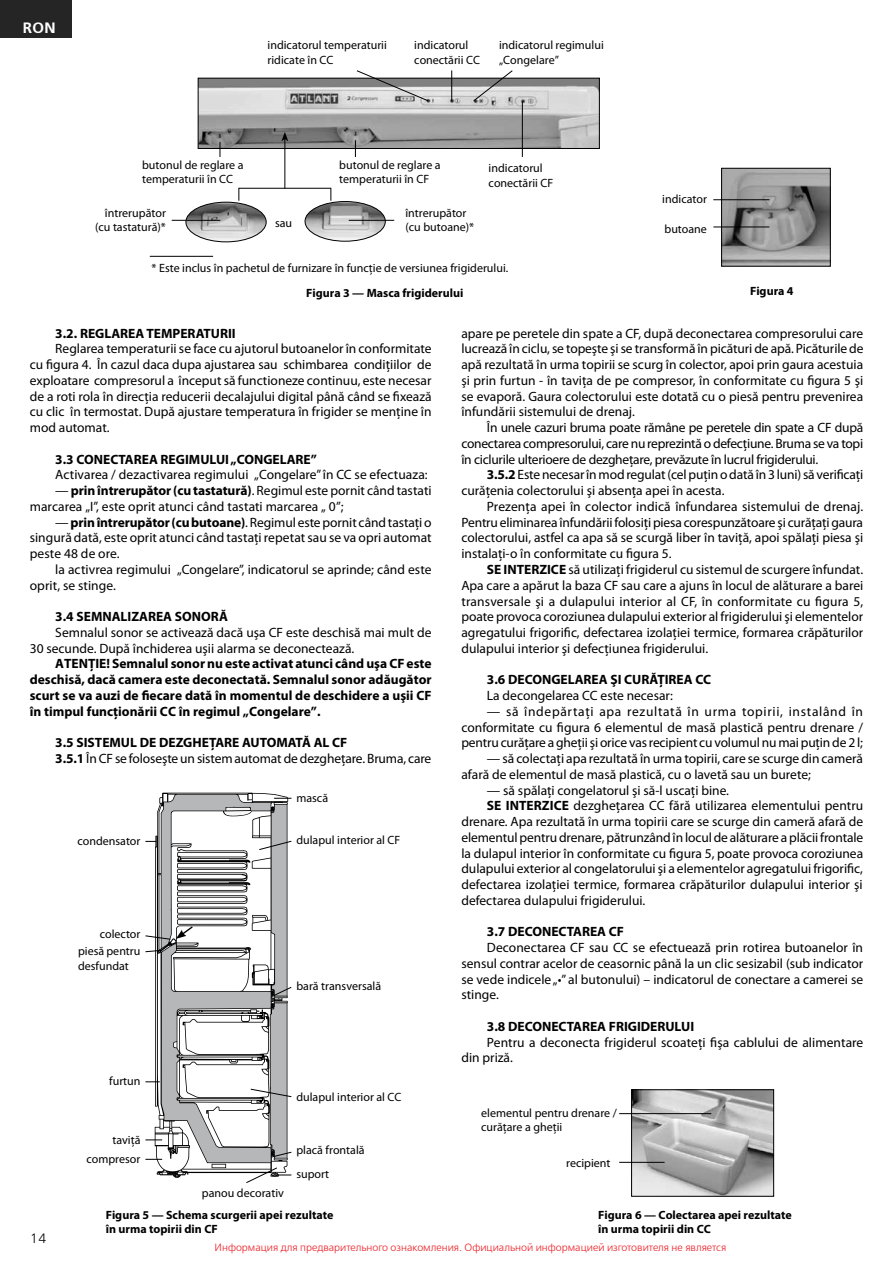
<style>
.page{position:relative;width:893px;height:1263px;background:#fff}
.page>*{position:absolute;margin:0;border:0;box-sizing:border-box;transform-origin:0 0}
.t1{font:15px "Free Set Demi Bold C";color:#fff}
.t2{font:13.5px/15.8px "Myriad Pro";color:#000;text-align:justify}
.t3{font:700 13.5px/15.8px "Myriad Pro";color:#000;text-align:justify}
.t4{font:13.5px "Free Set Light C";color:#000}
.t5{font:12px/14.4px "Myriad Pro";color:#000}
.t6{font:700 12px/14.4px "Myriad Pro";color:#000}
.t7{font:10.5px "Free Set Light C";color:#ed1d24}
.s1{font-weight:700}
</style>
<div class="page">
<div style="left:0;top:0;width:72px;height:38px;background:#252525"></div>
<img style="left:633px;top:1091px;width:139px;height:104px">
<div style="left:631px;top:1089px;width:143px;height:108px;border:1px solid #000"></div>
<hr style="left:619px;top:1113px;width:92px;height:1px;background:#000">
<hr style="left:619px;top:1162px;width:45px;height:1px;background:#000">
<svg style="left:145px;top:795px;width:147px;height:388px"></svg>
<img style="left:723px;top:170px;width:106px;height:95px">
<div style="left:721px;top:168px;width:110px;height:99px;border:1px solid #000"></div>
<hr style="left:713px;top:227px;width:56px;height:1px;background:#000">
<hr style="left:713px;top:199px;width:56px;height:1px;background:#000">
<img style="left:200px;top:80px;width:398px;height:67px">
<div style="left:198px;top:78px;width:402px;height:71px;border:1px solid #000"></div>
<svg style="left:355px;top:140px;width:1px;height:17px"></svg>
<hr style="left:522px;top:101px;width:1px;height:56px;background:#000">
<hr style="left:451px;top:70px;width:1px;height:31px;background:#000">
<svg style="left:356px;top:70px;width:73px;height:32px"></svg>
<svg style="left:473px;top:70px;width:40px;height:32px"></svg>
<svg style="left:220px;top:142px;width:1px;height:15px"></svg>
<img style="left:186px;top:202px;width:80px;height:40px">
<div style="left:186px;top:202px;width:81px;height:40px;border:1px solid #000;border-radius:50%"></div>
<img style="left:305px;top:201px;width:80px;height:40px">
<div style="left:305px;top:201px;width:81px;height:41px;border:1px solid #000;border-radius:50%"></div>
<hr style="left:172px;top:220px;width:48px;height:1px;background:#000">
<hr style="left:349px;top:220px;width:45px;height:1px;background:#000">
<hr style="left:239px;top:188px;width:92px;height:1px;background:#000">
<hr style="left:284px;top:139px;width:1px;height:50px;background:#000">
<svg style="left:281px;top:132px;width:7px;height:9px"></svg>
<svg style="left:238px;top:188px;width:1px;height:13px"></svg>
<svg style="left:330px;top:188px;width:1px;height:13px"></svg>
<hr style="left:150px;top:256px;width:63px;height:1px;background:#000">
<p class="t1" style="left:23px;top:19px;width:34px">RON</p>
<p class="t5" style="left:268px;top:38px;width:121px">indicatorul temperaturii ridicate în CC</p>
<p class="t5" style="left:414px;top:38px;width:67px">indicatorul conectării CC</p>
<p class="t5" style="left:499px;top:38px;width:106px">indicatorul regimului „Congelare”</p>
<p class="t5" style="left:142px;top:158px;width:103px">butonul de reglare a temperaturii în CC</p>
<p class="t5" style="left:95px;top:206px;width:72px;text-align:right">întrerupător (cu tastatură)*</p>
<p class="t5" style="left:275px;top:216px;width:19px">sau</p>
<p class="t5" style="left:339px;top:158px;width:103px">butonul de reglare a temperaturii în CF</p>
<p class="t5" style="left:405px;top:206px;width:70px">întrerupător (cu butoane)*</p>
<p class="t5" style="left:489px;top:161px;width:66px">indicatorul conectării CF</p>
<p class="t5" style="left:152px;top:261px;width:358px">* Este inclus în pachetul de furnizare în funcție de versiunea frigiderului.</p>
<p class="t6" style="left:306px;top:285px;width:159px">Figura 3 — Masca frigiderului</p>
<p class="t5" style="left:662px;top:192px;width:46px">indicator</p>
<p class="t5" style="left:664px;top:222px;width:44px">butoane</p>
<p class="t6" style="left:750px;top:284px;width:45px">Figura 4</p>
<p class="t3" style="left:55px;top:325px;width:182px">3.2. REGLAREA TEMPERATURII</p>
<p class="t2" style="left:30px;top:341px;width:403px;text-indent:26px">Reglarea temperaturii se face cu ajutorul butoanelor în conformitate cu figura 4. În cazul daca dupa ajustarea sau schimbarea condițiilor de exploatare compresorul a început să functioneze continuu, este necesar de a roti rola în direcția reducerii decalajului digital până când se fixează cu clic în termostat. După ajustare temperatura în frigider se menţine în mod automat.</p>
<p class="t3" style="left:55px;top:451px;width:263px">3.3 CONECTAREA REGIMULUI „CONGELARE”</p>
<p class="t2" style="left:55px;top:467px;width:374px">Activarea / dezactivarea regimului „Congelare” în CC se efectuaza:</p>
<p class="t2" style="left:30px;top:482px;width:403px;text-indent:26px">— <span class="s1">prin întrerupător (cu tastatură)</span>. Regimul este pornit când tastati marcarea „I”, este oprit atunci când tastati marcarea „ 0”;</p>
<p class="t2" style="left:30px;top:514px;width:403px;text-indent:26px">— <span class="s1">prin întrerupător (cu butoane)</span>. Regimul este pornit când tastați o singură dată, este oprit atunci când tastați repetat sau se va opri automat peste 48 de ore.</p>
<p class="t2" style="left:30px;top:561px;width:403px;text-indent:26px">la activrea regimului „Congelare”, indicatorul se aprinde; când este oprit, se stinge.</p>
<p class="t3" style="left:55px;top:608px;width:174px">3.4 SEMNALIZAREA SONORĂ</p>
<p class="t2" style="left:30px;top:624px;width:403px;text-indent:26px">Semnalul sonor se activează dacă uşa CF este deschisă mai mult de<br>30 secunde. După închiderea uşii alarma se deconectează.</p>
<p class="t3" style="left:30px;top:655px;width:403px;text-indent:26px">ATENŢIE! Semnalul sonor nu este activat atunci când uşa CF este deschisă, dacă camera este deconectată. Semnalul sonor adăugător scurt se va auzi de fiecare dată în momentul de deschidere a uşii CF în timpul funcţionării CC în regimul „Congelare”.</p>
<p class="t2" style="left:55px;top:734px;width:378px"><span class="s1">3.5 SISTEMUL DE DEZGHEŢARE AUTOMATĂ AL CF<br>3.5.1</span> În CF se foloseşte un sistem automat de dezghețare. Bruma, care</p>
<p class="t5" style="left:77px;top:833px;width:65px">condensator</p>
<p class="t5" style="left:100px;top:926px;width:42px">colector</p>
<p class="t5" style="left:78px;top:944px;width:64px">piesă pentru desfundat</p>
<p class="t5" style="left:109px;top:1073px;width:33px">furtun</p>
<p class="t5" style="left:112px;top:1132px;width:30px">taviţă</p>
<p class="t5" style="left:86px;top:1152px;width:55px">compresor</p>
<p class="t5" style="left:296px;top:790px;width:33px">mască</p>
<p class="t5" style="left:296px;top:833px;width:106px">dulapul interior al CF</p>
<p class="t5" style="left:296px;top:979px;width:86px">bară transversală</p>
<p class="t5" style="left:296px;top:1089px;width:107px">dulapul interior al CC</p>
<p class="t5" style="left:202px;top:1185px;width:84px">panou decorativ</p>
<p class="t5" style="left:296px;top:1143px;width:70px">placă frontală</p>
<p class="t5" style="left:296px;top:1167px;width:34px">suport</p>
<p class="t2" style="left:461px;top:325px;width:404px">apare pe peretele din spate a CF, după deconectarea compresorului care lucrează în ciclu, se topeşte şi se transformă în picături de apă. Picăturile de apă rezultată în urma topirii se scurg în colector, apoi prin gaura acestuia şi prin furtun - în taviţa de pe compresor, în conformitate cu figura 5 şi se evaporă. Gaura colectorului este dotată cu o piesă pentru prevenirea înfundării sistemului de drenaj.</p>
<p class="t2" style="left:461px;top:420px;width:403px;text-indent:26px">În unele cazuri bruma poate rămâne pe peretele din spate a CF după conectarea compresorului, care nu reprezintă o defecţiune. Bruma se va topi în ciclurile ulterioere de dezgheţare, prevăzute în lucrul frigiderului.</p>
<p class="t2" style="left:461px;top:467px;width:403px;text-indent:26px"><span class="s1">3.5.2</span> Este necesar în mod regulat (cel puţin o dată în 3 luni) să verificaţi curăţenia colectorului şi absenţa apei în acesta.</p>
<p class="t2" style="left:461px;top:498px;width:403px;text-indent:26px">Prezenţa apei în colector indică înfundarea sistemului de drenaj.<br>Pentru eliminarea înfundării folosiţi piesa corespunzătoare şi curăţaţi gaura colectorului, astfel ca apa să se scurgă liber în taviţă, apoi spălaţi piesa şi instalaţi-o în conformitate cu figura 5.</p>
<p class="t2" style="left:461px;top:561px;width:403px;text-indent:26px"><span class="s1">SE INTERZICE</span> să utilizaţi frigiderul cu sistemul de scurgere înfundat.<br>Apa care a apărut la baza CF sau care a ajuns în locul de alăturare a barei transversale şi a dulapului interior al CF, în conformitate cu figura 5, poate provoca coroziunea dulapului exterior al frigiderului şi elementelor agregatului frigorific, defectarea izolaţiei termice, formarea crăpăturilor dulapului interior şi defecţiunea frigiderului.</p>
<p class="t3" style="left:487px;top:671px;width:226px">3.6 DECONGELAREA ŞI CURĂŢIREA CC</p>
<p class="t2" style="left:487px;top:687px;width:187px">La decongelarea CC este necesar:</p>
<p class="t2" style="left:461px;top:703px;width:403px;text-indent:26px">— să îndepărtaţi apa rezultată în urma topirii, instalând în conformitate cu figura 6 elementul de masă plastică pentru drenare / pentru curăţare a gheţii şi orice vas recipient cu volumul nu mai puţin de 2 l;</p>
<p class="t2" style="left:461px;top:750px;width:403px;text-indent:26px">— să colectaţi apa rezultată în urma topirii, care se scurge din cameră afară de elementul de masă plastică, cu o lavetă sau un burete;</p>
<p class="t2" style="left:487px;top:782px;width:244px">— să spălaţi congelatorul şi să-l uscaţi bine.</p>
<p class="t2" style="left:487px;top:798px;width:378px"><span class="s1">SE INTERZICE</span> dezgheţarea CC fără utilizarea elementului pentru</p>
<p class="t2" style="left:461px;top:813px;width:403px">drenare. Apa rezultată în urma topirii care se scurge din cameră afară de</p>
<p class="t2" style="left:461px;top:829px;width:403px">elementul pentru drenare, pătrunzând în locul de alăturare a plăcii frontale</p>
<p class="t2" style="left:461px;top:845px;width:403px">la dulapul interior în conformitate cu figura 5, poate provoca coroziunea</p>
<p class="t2" style="left:461px;top:861px;width:403px">dulapului exterior al congelatorului şi a elementelor agregatului frigorific,</p>
<p class="t2" style="left:461px;top:876px;width:403px">defectarea izolaţiei termice, formarea crăpăturilor dulapului interior şi</p>
<p class="t2" style="left:461px;top:892px;width:186px">defectarea dulapului frigiderului.</p>
<p class="t3" style="left:487px;top:923px;width:139px">3.7 DECONECTAREA CF</p>
<p class="t2" style="left:461px;top:939px;width:403px;text-indent:26px">Deconectarea CF sau CC se efectuează prin rotirea butoanelor în sensul contrar acelor de ceasornic până la un clic sesizabil (sub indicator se vede indicele „•” al butonului) – indicatorul de conectare a camerei se stinge.</p>
<p class="t3" style="left:487px;top:1018px;width:209px">3.8 DECONECTAREA FRIGIDERULUI</p>
<p class="t2" style="left:461px;top:1034px;width:403px;text-indent:26px">Pentru a deconecta frigiderul scoateţi fişa cablului de alimentare din priză.</p>
<p class="t5" style="left:481px;top:1105px;width:137px">elementul pentru drenare / curăţare a gheţii</p>
<p class="t5" style="left:566px;top:1155px;width:46px">recipient</p>
<p class="t4" style="left:30px;top:1231px;width:18px">14</p>
<p class="t6" style="left:106px;top:1207px;width:229px">Figura 5 — Schema scurgerii apei rezultate în urma topirii din CF</p>
<p class="t6" style="left:598px;top:1207px;width:195px">Figura 6 — Colectarea apei rezultate în urma topirii din CC</p>
<p class="t7" style="left:215px;top:1242px;width:513px">Информация для предварительного ознакомления. Официальной информацией изготовителя не является</p>
</div>
